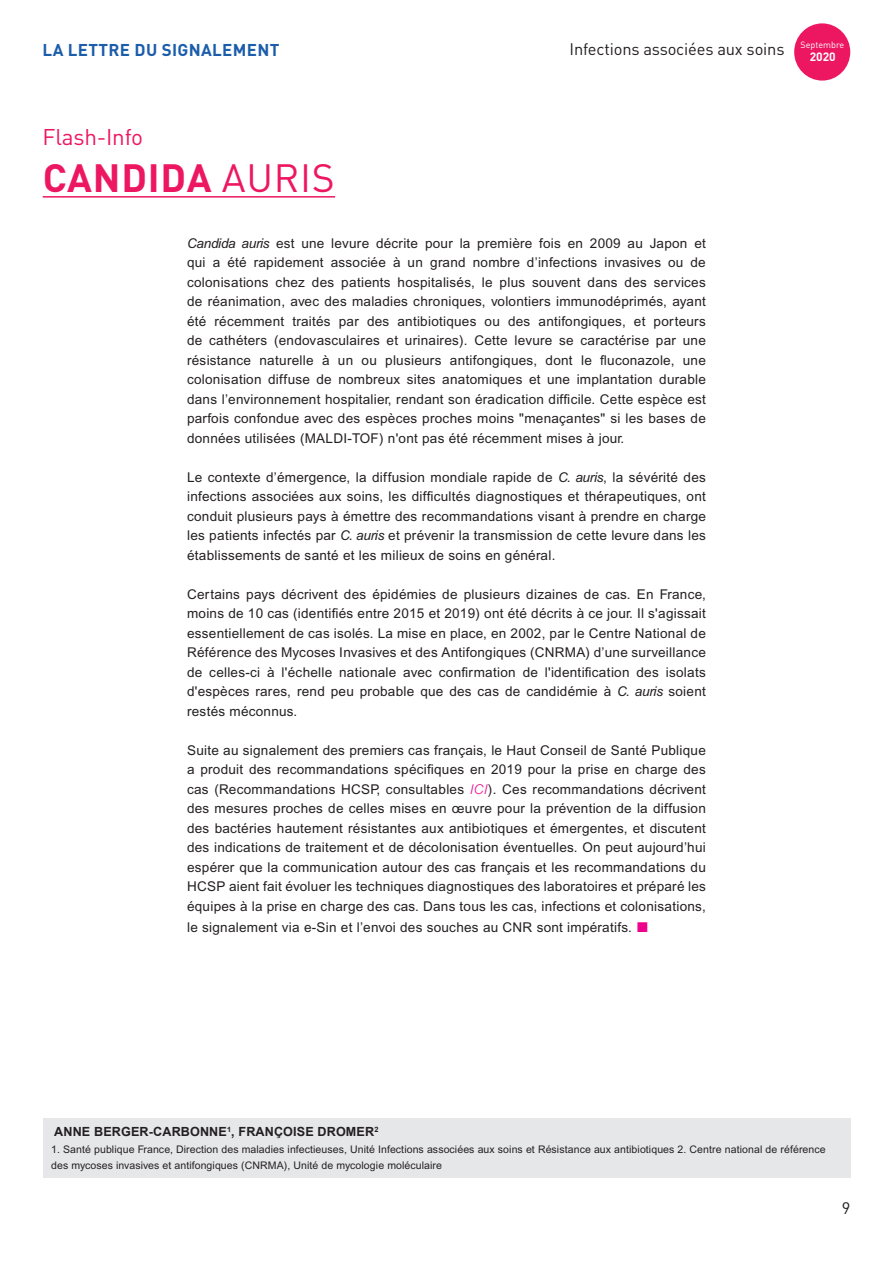
<style>
.page{position:relative;width:893px;height:1263px;background:#fff}
.page>*{position:absolute;margin:0;border:0;box-sizing:border-box;transform-origin:0 0}
.t1{font:700 39px "DIN Pro";letter-spacing:.02em;color:#ed1761}
.t2{font:22.5px "DIN Pro";letter-spacing:-.01em;color:#ed1761}
.t3{font:700 16.95px "DIN Pro";letter-spacing:.02em;color:#1c5dab}
.t4{font:16.5px "DIN Pro";letter-spacing:-.01em;color:#231f20}
.TC{font:13.5px/19.5px "Arial";letter-spacing:.02em;color:#231f20;text-align:justify}
.t5{font:700 12.6px "Arial";letter-spacing:.01em;color:#231f20}
.t6{font:700 12px "DIN Pro";color:#fff}
.t7{font:10.5px/16.5px "Arial";letter-spacing:.01em;color:#231f20}
.t8{font:9px "DIN Pro";color:#fff}
.s1{font-weight:400}
.s2{font-style:italic}
.s3{font-weight:300;font-style:italic;color:#ed028c}
</style>
<div class="page">
<div style="left:794px;top:23px;width:56px;height:58px;background:#ed1761;border-radius:50%"></div>
<hr style="left:43px;top:196px;width:292px;height:2px;background:#ed1761">
<div style="left:43px;top:1119px;width:807px;height:59px;background:#e6e7e9"></div>
<p class="t3" style="left:43px;top:38px;width:238px">LA LETTRE DU SIGNALEMENT</p>
<p class="t4" style="left:570px;top:38px;width:216px">Infections associées aux soins</p>
<p class="t8" style="left:800px;top:39px;width:45px">Septembre</p>
<p class="t6" style="left:810px;top:49px;width:28px">2020</p>
<p class="t2" style="left:43px;top:121px;width:102px">Flash-Info</p>
<p class="t1" style="left:43px;top:151px;width:294px">CANDIDA <span class="s1">AURIS</span></p>
<p class="TC" style="left:187px;top:233px;width:520px"><span class="s2">Candida auris</span> est une levure décrite pour la première fois en 2009 au Japon et qui a été rapidement associée à un grand nombre d’infections invasives ou de colonisations chez des patients hospitalisés, le plus souvent dans des services de réanimation, avec des maladies chroniques, volontiers immunodéprimés, ayant été récemment traités par des antibiotiques ou des antifongiques, et porteurs de cathéters (endovasculaires et urinaires). Cette levure se caractérise par une résistance naturelle à un ou plusieurs antifongiques, dont le fluconazole, une colonisation diffuse de nombreux sites anatomiques et une implantation durable dans l’environnement hospitalier, rendant son éradication difficile. Cette espèce est parfois confondue avec des espèces proches moins "menaçantes" si les bases de données utilisées (MALDI-TOF) n'ont pas été récemment mises à jour.</p>
<p class="TC" style="left:187px;top:467px;width:520px">Le contexte d’émergence, la diffusion mondiale rapide de <span class="s2">C. auris</span>, la sévérité des infections associées aux soins, les difficultés diagnostiques et thérapeutiques, ont conduit plusieurs pays à émettre des recommandations visant à prendre en charge les patients infectés par <span class="s2">C. auris</span> et prévenir la transmission de cette levure dans les établissements de santé et les milieux de soins en général.</p>
<p class="TC" style="left:187px;top:584px;width:520px">Certains pays décrivent des épidémies de plusieurs dizaines de cas. En France, moins de 10 cas (identifiés entre 2015 et 2019) ont été décrits à ce jour. Il s'agissait essentiellement de cas isolés. La mise en place, en 2002, par le Centre National de Référence des Mycoses Invasives et des Antifongiques (CNRMA) d’une surveillance de celles-ci à l'échelle nationale avec confirmation de l'identification des isolats d'espèces rares, rend peu probable que des cas de candidémie à <span class="s2">C. auris</span> soient restés méconnus.</p>
<p class="TC" style="left:187px;top:740px;width:520px">Suite au signalement des premiers cas français, le Haut Conseil de Santé Publique a produit des recommandations spécifiques en 2019 pour la prise en charge des cas (Recommandations HCSP, consultables <span class="s3">ICI</span>). Ces recommandations décrivent des mesures proches de celles mises en œuvre pour la prévention de la diffusion des bactéries hautement résistantes aux antibiotiques et émergentes, et discutent des indications de traitement et de décolonisation éventuelles. On peut aujourd’hui espérer que la communication autour des cas français et les recommandations du HCSP aient fait évoluer les techniques diagnostiques des laboratoires et préparé les équipes à la prise en charge des cas. Dans tous les cas, infections et colonisations,</p>
<p class="TC" style="left:187px;top:918px;width:446px">le signalement via e-Sin et l’envoi des souches au CNR sont impératifs.</p>
<p class="t5" style="left:54px;top:1124px;width:326px">ANNE BERGER-CARBONNE<sup>1</sup>, FRANÇOISE DROMER<sup>2</sup></p>
<p class="t7" style="left:51px;top:1141px;width:776px">1. Santé publique France, Direction des maladies infectieuses, Unité Infections associées aux soins et Résistance aux antibiotiques 2. Centre national de référence des mycoses invasives et antifongiques (CNRMA), Unité de mycologie moléculaire</p>
<p class="t4" style="left:842px;top:1197px;width:10px">9</p>
</div>
